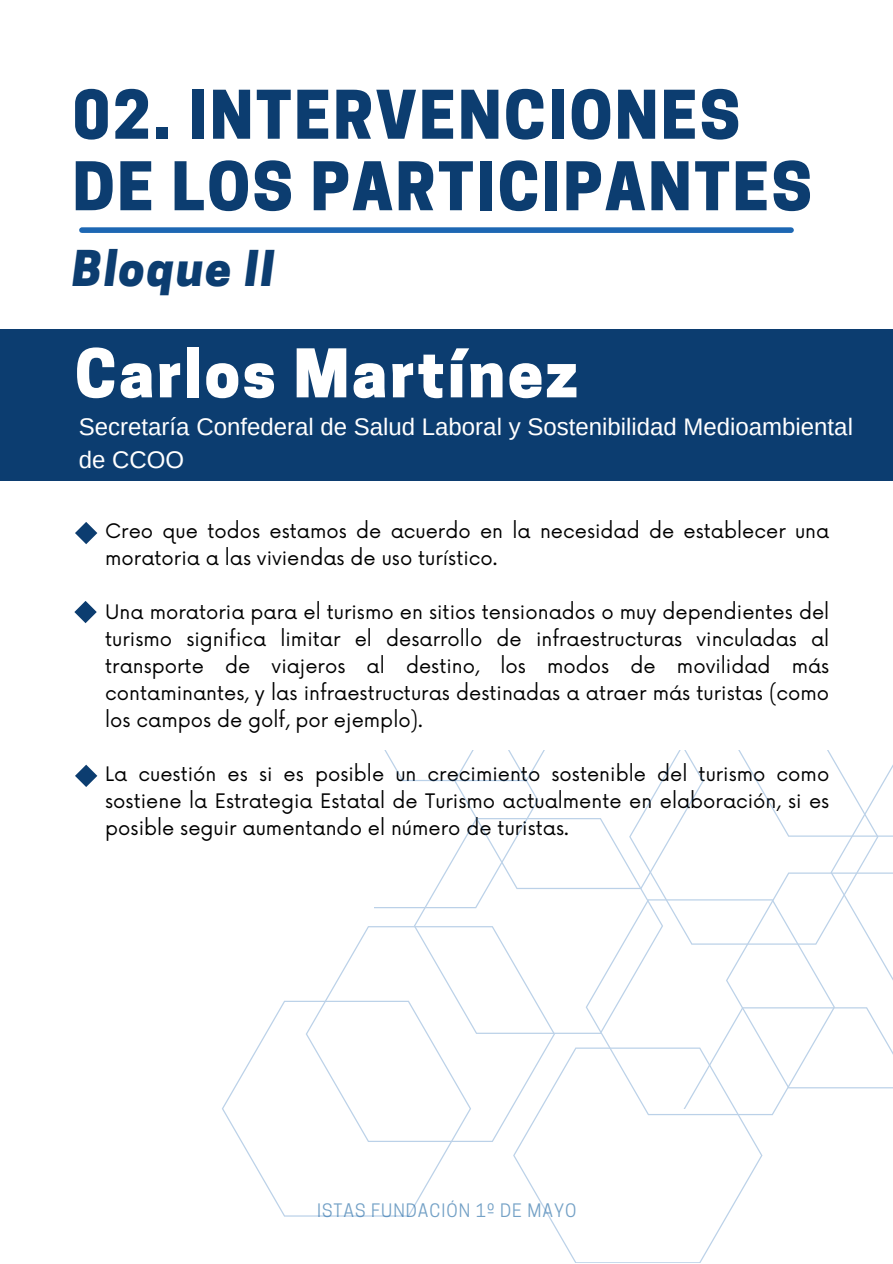
<style>
.page{position:relative;width:893px;height:1264px;background:#fff}
.page>*{position:absolute;margin:0;border:0;box-sizing:border-box;transform-origin:0 0}
.t1{font:800 62.85px/71.6px "Cooper Hewitt";letter-spacing:.04em;color:#0c3d70}
.t2{font:800 62.85px "Cooper Hewitt";letter-spacing:.04em;color:#fff}
.t3{font:italic 800 46.35px "Cooper Hewitt";letter-spacing:.04em;color:#0c3d70}
.t4{font:24px/32.7px "Arimo";color:#fff}
.t5{font:19.5px/27px "Now";color:#000;text-align:justify}
.t6{font:17.4px "Cooper Hewitt";letter-spacing:.06em;color:#74a1c6}
</style>
<div class="page">
<div style="left:0;top:329px;width:892px;height:152px;background:#0c3d70"></div>
<div style="left:82px;top:227px;width:709px;height:6px;background:#1d67b3"></div>
<svg style="left:325px;top:926px;width:187px;height:215px"></svg>
<svg style="left:222px;top:1000px;width:249px;height:216px"></svg>
<svg style="left:513px;top:1108px;width:249px;height:154px"></svg>
<svg style="left:585px;top:1108px;width:192px;height:7px"></svg>
<svg style="left:374px;top:750px;width:518px;height:358px"></svg>
<svg style="left:75px;top:522px;width:22px;height:22px"></svg>
<svg style="left:74px;top:601px;width:23px;height:22px"></svg>
<svg style="left:75px;top:764px;width:22px;height:23px"></svg>
<h4 class="t1" style="left:73px;top:87px;width:740px">02. INTERVENCIONES<br>DE LOS PARTICIPANTES</h4>
<p class="t3" style="left:73px;top:251px;width:203px">Bloque II</p>
<p class="t2" style="left:75px;top:350px;width:504px">Carlos Martínez</p>
<p class="t4" style="left:79px;top:410px;width:775px">Secretaría Confederal de Salud Laboral y Sostenibilidad Medioambiental de CCOO</p>
<h1 class="t5" style="left:105px;top:518px;width:725px">Creo que todos estamos de acuerdo en la necesidad de establecer una moratoria a las viviendas de uso turístico.</h1>
<h3 class="t5" style="left:105px;top:599px;width:725px">Una moratoria para el turismo en sitios tensionados o muy dependientes del turismo significa limitar el desarrollo de infraestructuras vinculadas al transporte de viajeros al destino, los modos de movilidad más contaminantes, y las infraestructuras destinadas a atraer más turistas (como los campos de golf, por ejemplo).</h3>
<h2 class="t5" style="left:105px;top:761px;width:725px">La cuestión es si es posible un crecimiento sostenible del turismo como sostiene la Estrategia Estatal de Turismo actualmente en elaboración, si es posible seguir aumentando el número de turistas.</h2>
<p class="t6" style="left:317px;top:1203px;width:261px">ISTAS FUNDACIÓN 1º DE MAYO</p>
</div>
